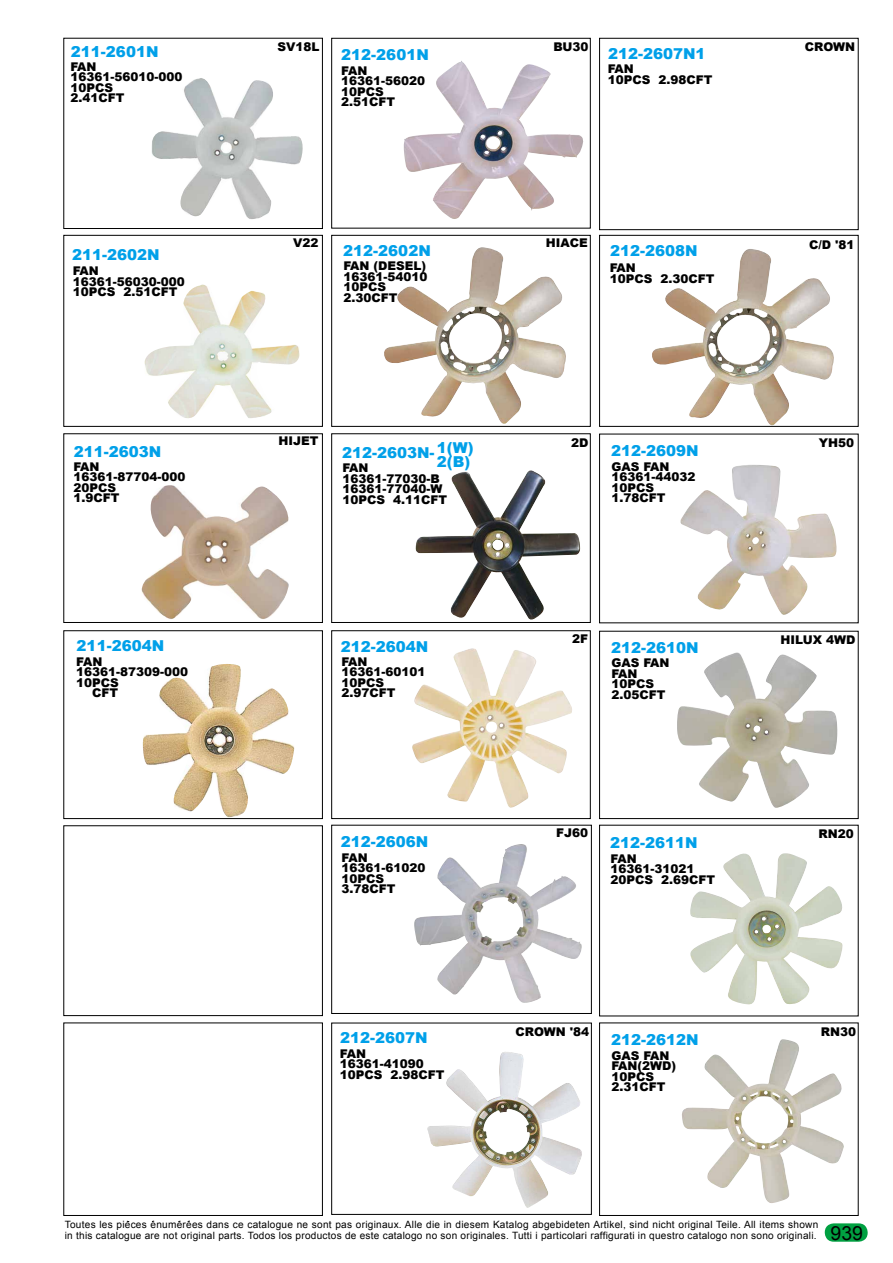
<style>
.page{position:relative;width:893px;height:1263px;background:#fff}
.page>*{position:absolute;margin:0;border:0;box-sizing:border-box;transform-origin:0 0}
.t1{font:19.5px "Arial";color:#000}
.t2{font:900 15px/13.5px "Arial";color:#00a0e9}
.t3{font:900 12px/10.5px "Arial";color:#000}
.t4{font:10.05px/10.5px "Arial";letter-spacing:.025em;color:#000}
</style>
<div class="page">
<div style="left:825px;top:1223px;width:43px;height:19px;background:#00a041;border-radius:9px"></div>
<img style="left:141px;top:485px;width:148px;height:134px">
<div style="left:63px;top:433px;width:260px;height:190px;border:1px solid #000"></div>
<img style="left:151px;top:78px;width:152px;height:141px">
<div style="left:63px;top:38px;width:260px;height:191px;border:1px solid #000"></div>
<img style="left:144px;top:284px;width:156px;height:134px">
<div style="left:63px;top:235px;width:260px;height:192px;border:1px solid #000"></div>
<img style="left:142px;top:664px;width:153px;height:153px">
<div style="left:63px;top:630px;width:260px;height:189px;border:1px solid #000"></div>
<img style="left:690px;top:853px;width:153px;height:152px">
<img style="left:412px;top:648px;width:160px;height:160px">
<div style="left:331px;top:630px;width:260px;height:189px;border:1px solid #000"></div>
<img style="left:680px;top:465px;width:157px;height:150px">
<img style="left:384px;top:247px;width:182px;height:177px">
<div style="left:331px;top:235px;width:260px;height:192px;border:1px solid #000"></div>
<img style="left:403px;top:61px;width:181px;height:158px">
<div style="left:331px;top:38px;width:260px;height:190px;border:1px solid #000"></div>
<img style="left:415px;top:470px;width:166px;height:150px">
<div style="left:331px;top:433px;width:260px;height:190px;border:1px solid #000"></div>
<img style="left:652px;top:249px;width:182px;height:176px">
<div style="left:599px;top:235px;width:260px;height:192px;border:1px solid #000"></div>
<img style="left:414px;top:844px;width:168px;height:159px">
<div style="left:331px;top:825px;width:261px;height:189px;border:1px solid #000"></div>
<img style="left:427px;top:1052px;width:155px;height:156px">
<div style="left:331px;top:1023px;width:261px;height:192px;border:1px solid #000"></div>
<div style="left:599px;top:38px;width:260px;height:192px;border:1px solid #000"></div>
<img style="left:677px;top:652px;width:161px;height:156px">
<div style="left:599px;top:631px;width:260px;height:188px;border:1px solid #000"></div>
<img style="left:682px;top:1039px;width:162px;height:164px">
<div style="left:599px;top:1022px;width:260px;height:194px;border:1px solid #000"></div>
<div style="left:63px;top:825px;width:260px;height:191px;border:1px solid #000"></div>
<div style="left:63px;top:1022px;width:260px;height:194px;border:1px solid #000"></div>
<p class="t2" style="left:71px;top:45px;width:89px">211-2601N</p>
<p class="t3" style="left:70px;top:61px;width:114px">FAN<br>16361-56010-000<br>10PCS<br>2.41CFT</p>
<p class="t2" style="left:72px;top:247px;width:89px">211-2602N</p>
<p class="t3" style="left:73px;top:265px;width:114px">FAN<br>16361-56030-000<br>10PCS 2.51CFT</p>
<p class="t2" style="left:74px;top:444px;width:89px">211-2603N</p>
<p class="t3" style="left:73px;top:461px;width:114px">FAN<br>16361-87704-000<br>20PCS<br>1.9CFT</p>
<p class="t2" style="left:77px;top:639px;width:89px">211-2604N</p>
<p class="t3" style="left:76px;top:656px;width:28px">FAN</p>
<p class="t3" style="left:76px;top:666px;width:114px">16361-87309-000</p>
<p class="t3" style="left:76px;top:677px;width:44px">10PCS</p>
<p class="t3" style="left:92px;top:687px;width:28px">CFT</p>
<p class="t3" style="left:277px;top:41px;width:44px">SV18L</p>
<p class="t2" style="left:341px;top:47px;width:89px">212-2601N</p>
<p class="t3" style="left:341px;top:65px;width:86px">FAN<br>16361-56020<br>10PCS<br>2.51CFT</p>
<p class="t3" style="left:554px;top:41px;width:37px">BU30</p>
<p class="t2" style="left:608px;top:46px;width:99px">212-2607N1</p>
<p class="t3" style="left:608px;top:63px;width:106px">FAN<br>10PCS 2.98CFT</p>
<p class="t3" style="left:805px;top:41px;width:52px">CROWN</p>
<p class="t3" style="left:293px;top:237px;width:27px">V22</p>
<p class="t2" style="left:343px;top:244px;width:89px">212-2602N</p>
<p class="t3" style="left:343px;top:260px;width:86px">FAN (DESEL)<br>16361-54010<br>10PCS<br>2.30CFT</p>
<p class="t3" style="left:546px;top:237px;width:43px">HIACE</p>
<p class="t2" style="left:610px;top:244px;width:89px">212-2608N</p>
<p class="t3" style="left:610px;top:262px;width:106px">FAN<br>10PCS 2.30CFT</p>
<p class="t3" style="left:809px;top:239px;width:47px">C/D '81</p>
<p class="t3" style="left:279px;top:435px;width:41px">HIJET</p>
<p class="t2" style="left:437px;top:441px;width:38px">1(W)<br>2(B)</p>
<p class="t2" style="left:342px;top:445px;width:94px">212-2603N-</p>
<p class="t3" style="left:342px;top:463px;width:106px">FAN<br>16361-77030-B<br>16361-77040-W<br>10PCS 4.11CFT</p>
<p class="t3" style="left:571px;top:437px;width:19px">2D</p>
<p class="t2" style="left:611px;top:444px;width:89px">212-2609N</p>
<p class="t3" style="left:611px;top:461px;width:86px">GAS FAN<br>16361-44032<br>10PCS<br>1.78CFT</p>
<p class="t3" style="left:819px;top:437px;width:37px">YH50</p>
<p class="t2" style="left:341px;top:639px;width:89px">212-2604N</p>
<p class="t3" style="left:341px;top:656px;width:86px">FAN<br>16361-60101<br>10PCS<br>2.97CFT</p>
<p class="t3" style="left:572px;top:633px;width:18px">2F</p>
<p class="t2" style="left:611px;top:641px;width:89px">212-2610N</p>
<p class="t3" style="left:611px;top:657px;width:60px">GAS FAN<br>FAN<br>10PCS<br>2.05CFT</p>
<p class="t3" style="left:780px;top:634px;width:77px">HILUX 4WD</p>
<p class="t2" style="left:341px;top:834px;width:89px">212-2606N</p>
<p class="t3" style="left:342px;top:852px;width:86px">FAN<br>16361-61020<br>10PCS<br>3.78CFT</p>
<p class="t3" style="left:556px;top:827px;width:34px">FJ60</p>
<p class="t2" style="left:610px;top:836px;width:89px">212-2611N</p>
<p class="t3" style="left:610px;top:853px;width:106px">FAN<br>16361-31021<br>20PCS 2.69CFT</p>
<p class="t3" style="left:819px;top:828px;width:37px">RN20</p>
<p class="t2" style="left:340px;top:1031px;width:89px">212-2607N</p>
<p class="t3" style="left:340px;top:1048px;width:106px">FAN<br>16361-41090<br>10PCS 2.98CFT</p>
<p class="t3" style="left:516px;top:1026px;width:75px">CROWN '84</p>
<p class="t2" style="left:611px;top:1032px;width:89px">212-2612N</p>
<p class="t3" style="left:611px;top:1050px;width:66px">GAS FAN<br>FAN(2WD)<br>10PCS<br>2.31CFT</p>
<p class="t3" style="left:821px;top:1026px;width:37px">RN30</p>
<p class="t4" style="left:65px;top:1219px;width:755px">Toutes les pieces enumerees dans ce catalogue ne sont pas originaux. Alle die in diesem Katalog abgebideten Artikel, sind nicht original Teile. All items shown in this catalogue are not original parts. Todos los productos de este catalogo no son originales. Tutti i particolari raffigurati in questro catalogo non sono originali.</p>
<h1 class="t1" style="left:831px;top:1220px;width:34px">939</h1>
</div>
